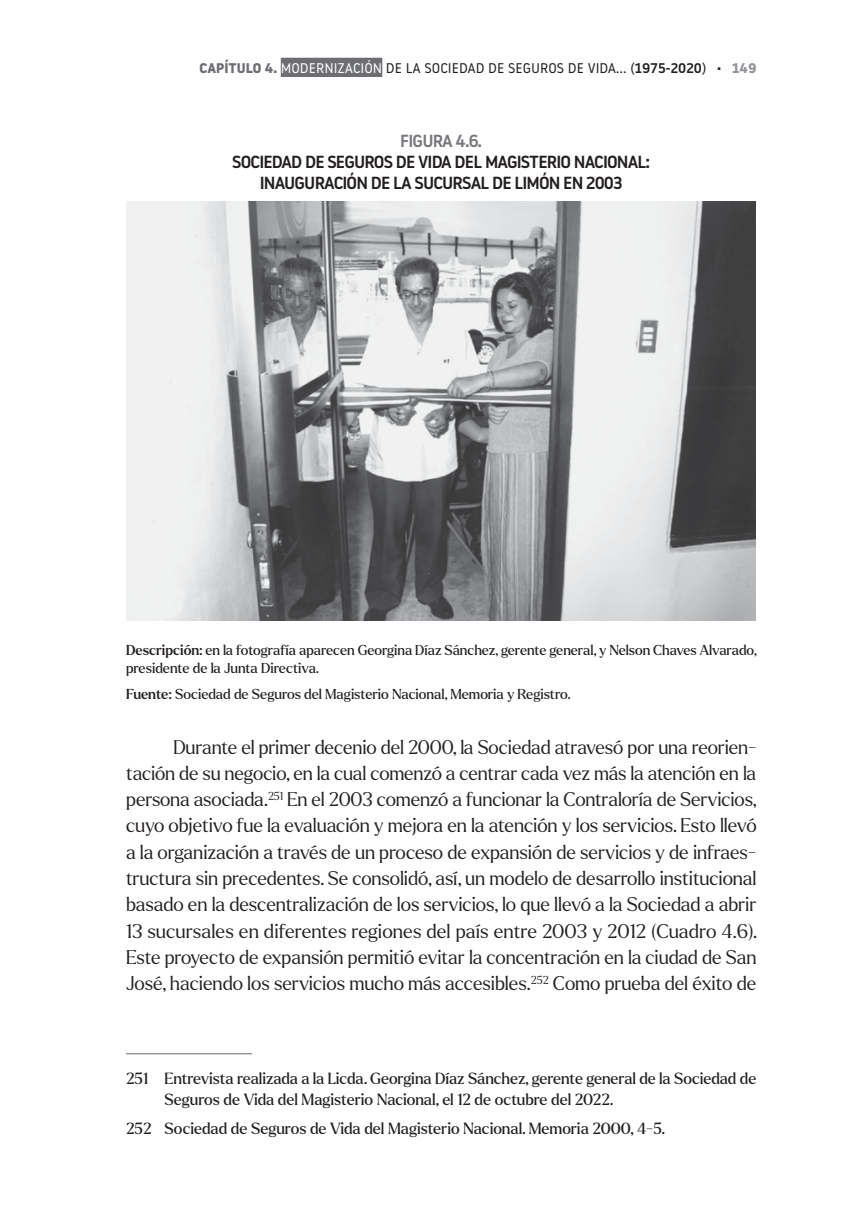
<style>
.page{position:relative;width:851px;height:1229px;background:#fff}
.page>*{position:absolute;margin:0;border:0;box-sizing:border-box;transform-origin:0 0}
.t1{font:300 19.25px/26.2px "Larken";letter-spacing:-.005em;color:#231f20;text-align:justify}
.t2{font:500 17.5px/21px "Noway";letter-spacing:-.05em;color:#231f20;text-align:center}
.t3{font:500 17.5px "Noway";letter-spacing:-.05em;color:#77787b}
.t4{font:15.75px/21px "Larken";color:#231f20}
.t5{font:14px/18.4px "Larken";letter-spacing:-.005em;color:#231f20}
.t6{font:14px "Noway";color:#231f20}
.s1{font-weight:700;color:#6d6e71}
.s2{color:#fff}
.s3{font-weight:500}
.s4{font-weight:700}
.s5{font-weight:700;color:#939598}
</style>
<div class="page">
<div style="left:281px;top:58px;width:101px;height:19px;background:#6d6e71"></div>
<img style="left:127px;top:201px;width:628px;height:419px">
<hr style="left:126px;top:1053px;width:126px;height:1px;background:#6d6e71">
<p class="t6" style="left:199px;top:58px;width:558px"><span class="s1">CAPÍTULO 4.</span> <span class="s2">MODERNIZACIÓN</span> DE LA SOCIEDAD DE SEGUROS DE VIDA… (<span class="s3">1975-2020</span>) <span class="s4">·</span> <span class="s5">149</span></p>
<p class="t3" style="left:400px;top:129px;width:83px">FIGURA 4.6.</p>
<p class="t2" style="left:232px;top:151px;width:419px">SOCIEDAD DE SEGUROS DE VIDA DEL MAGISTERIO NACIONAL:<br>INAUGURACIÓN DE LA SUCURSAL DE LIMÓN EN 2003</p>
<p class="t5" style="left:126px;top:640px;width:632px"><span class="s3">Descripción:</span> en la fotografía aparecen Georgina Díaz Sánchez, gerente general, y Nelson Chaves Alvarado, presidente de la Junta Directiva.</p>
<p class="t5" style="left:126px;top:684px;width:446px"><span class="s3">Fuente:</span> Sociedad de Seguros del Magisterio Nacional, Memoria y Registro.</p>
<p class="t1" style="left:126px;top:733px;width:633px;text-indent:47px">Durante el primer decenio del 2000, la Sociedad atravesó por una reorien&shy;tación de su negocio, en la cual comenzó a centrar cada vez más la atención en la persona asociada.<sup>251</sup> En el 2003 comenzó a funcionar la Contraloría de Servicios, cuyo objetivo fue la evaluación y mejora en la atención y los servicios. Esto llevó a la organización a través de un proceso de expansión de servicios y de infraes&shy;tructura sin precedentes. Se consolidó, así, un modelo de desarrollo institucional basado en la descentralización de los servicios, lo que llevó a la Sociedad a abrir 13 sucursales en diferentes regiones del país entre 2003 y 2012 (Cuadro 4.6).<br>Este proyecto de expansión permitió evitar la concentración en la ciudad de San José, haciendo los servicios mucho más accesibles.<sup>252</sup> Como prueba del éxito de</p>
<p class="t4" style="left:164px;top:1067px;width:593px;text-indent:-38px">251 Entrevista realizada a la Licda. Georgina Díaz Sánchez, gerente general de la Sociedad de<br>Seguros de Vida del Magisterio Nacional, el 12 de octubre del 2022.</p>
<p class="t4" style="left:126px;top:1118px;width:540px">252 Sociedad de Seguros de Vida del Magisterio Nacional. Memoria 2000, 4-5.</p>
</div>
